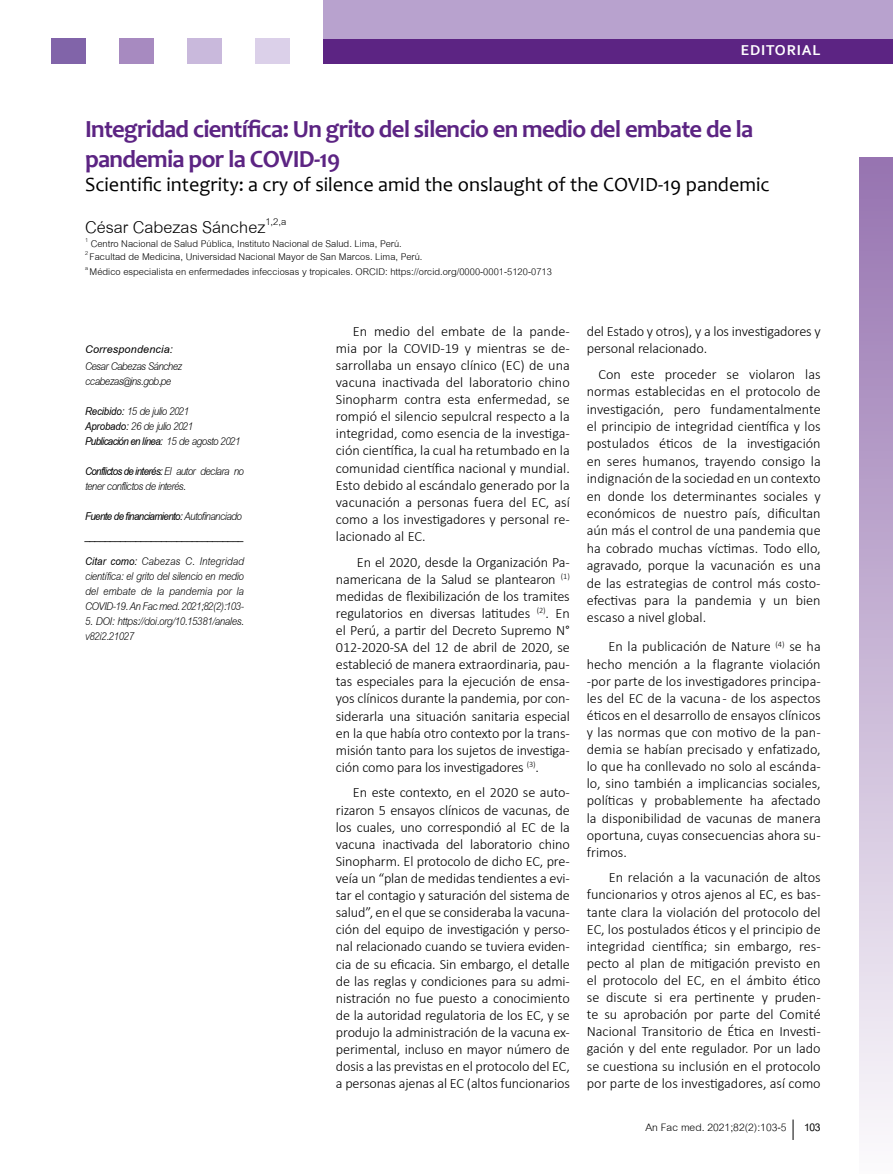
<style>
.page{position:relative;width:893px;height:1174px;background:#fff}
.page>*{position:absolute;margin:0;border:0;box-sizing:border-box;transform-origin:0 0}
.t1{font:700 24.75px/29.7px "Candara";letter-spacing:-.03em;color:#5c2483}
.t2{font:24.75px "Cordia UPC";color:#000}
.t3{font:20.25px "Candara";color:#000}
.t4{font:italic 16.5px/15px "Cordia UPC";letter-spacing:-.035em;color:#000;scale:.9 1}
.t5{font:italic 700 16.5px/19.5px "Cordia UPC";letter-spacing:-.04em;color:#000;scale:.9 1}
.t6{font:italic 700 16.5px "Cordia UPC";letter-spacing:.01em;color:#000}
.t7{font:15.75px "Cordia UPC";color:#000}
.t8{font:700 15px "Corbel";letter-spacing:.05em;color:#fff}
.t9{font:300 14.25px/17.1px "Calibri";letter-spacing:-.01em;color:#000;text-align:justify}
.t10{font:14.25px/13.5px "Cordia UPC";color:#000}
.s1{font-weight:700}
.s2{font-weight:400}
</style>
<div class="page">
<div style="left:51px;top:38px;width:34px;height:26px;background:#8164a9"></div>
<div style="left:255px;top:38px;width:34px;height:26px;background:#dbd0e9"></div>
<div style="left:187px;top:38px;width:34px;height:26px;background:#c9b9dc"></div>
<div style="left:119px;top:38px;width:34px;height:26px;background:#a78ac0"></div>
<div style="left:323px;top:38px;width:570px;height:26px;background:#5c2483"></div>
<div style="left:323px;top:0;width:570px;height:38px;background:#b8a2ce"></div>
<div style="left:859px;top:157px;width:34px;height:1017px;background:linear-gradient(to bottom,#9673b0,#fcfbfc)"></div>
<svg style="left:793px;top:1119px;width:1px;height:21px"></svg>
<p class="t8" style="left:741px;top:41px;width:81px">EDITORIAL</p>
<h1 class="t1" style="left:85px;top:114px;width:670px">Integridad científica: Un grito del silencio en medio del embate de la pandemia por la COVID-19</h1>
<h2 class="t3" style="left:85px;top:172px;width:686px">Scientific integrity: a cry of silence amid the onslaught of the COVID-19 pandemic</h2>
<h1 class="t2" style="left:85px;top:211px;width:203px">César Cabezas Sánchez<sup>1,2,a</sup></h1>
<p class="t10" style="left:85px;top:237px;width:339px"><sup>1</sup> Centro Nacional de Salud Pública, Instituto Nacional de Salud. Lima, Perú.<br><sup>2</sup> Facultad de Medicina, Universidad Nacional Mayor de San Marcos. Lima, Perú.</p>
<p class="t10" style="left:85px;top:265px;width:468px"><sup>a</sup> Médico especialista en enfermedades infecciosas y tropicales. ORCID: https://orcid.org/0000-0001-5120-0713</p>
<p class="t6" style="left:85px;top:339px;width:89px">Correspondencia:</p>
<p class="t4" style="left:85px;top:359px;width:110px">Cesar Cabezas Sánchez ccabezas@ins.gob.pe</p>
<p class="t4" style="left:85px;top:404px;width:174px"><span class="s1">Recibido:</span> 15 de julio 2021<br><span class="s1">Aprobado:</span> 26 de julio 2021<br><span class="s1">Publicación en línea:</span> 15 de agosto 2021</p>
<p class="t4" style="left:85px;top:464px;width:178px"><span class="s1">Conflictos de interés:</span> El autor declara no tener conflictos de interés.</p>
<p class="t5" style="left:85px;top:507px;width:178px">Fuente de financiamiento: <span class="s2">Autofinanciado </span>_______________________________</p>
<p class="t4" style="left:85px;top:554px;width:178px;text-align:justify"><span class="s1">Citar como:</span> Cabezas C. Integridad científica: el grito del silencio en medio del embate de la pandemia por la COVID-19. An Fac med. 2021;82(2):103-</p>
<p class="t4" style="left:85px;top:614px;width:178px">5. DOI: https://doi.org/10.15381/anales. v82i2.21027</p>
<p class="t9" style="left:336px;top:322px;width:235px;text-indent:17px">En medio del embate de la pande&shy;mia por la COVID-19 y mientras se de&shy;sarrollaba un ensayo clínico (EC) de una vacuna inactivada del laboratorio chino Sinopharm contra esta enfermedad, se rompió el silencio sepulcral respecto a la integridad, como esencia de la investiga&shy;ción científica, la cual ha retumbado en la comunidad científica nacional y mundial.<br>Esto debido al escándalo generado por la vacunación a personas fuera del EC, así como a los investigadores y personal re&shy;lacionado al EC.</p>
<p class="t9" style="left:336px;top:553px;width:235px;text-indent:21px">En el 2020, desde la Organización Pa&shy;namericana de la Salud se plantearon <sup>(1) </sup>medidas de flexibilización de los tramites regulatorios en diversas latitudes <sup>(2)</sup>. En el Perú, a partir del Decreto Supremo N° 012-2020-SA del 12 de abril de 2020, se estableció de manera extraordinaria, pau&shy;tas especiales para la ejecución de ensa&shy;yos clínicos durante la pandemia, por con&shy;siderarla una situación sanitaria especial en la que había otro contexto por la trans&shy;misión tanto para los sujetos de investiga&shy;ción como para los investigadores <sup>(3)</sup>.</p>
<p class="t9" style="left:336px;top:784px;width:235px;text-indent:17px">En este contexto, en el 2020 se auto&shy;rizaron 5 ensayos clínicos de vacunas, de los cuales, uno correspondió al EC de la vacuna inactivada del laboratorio chino Sinopharm. El protocolo de dicho EC, pre&shy;veía un “plan de medidas tendientes a evi&shy;tar el contagio y saturación del sistema de salud”, en el que se consideraba la vacuna&shy;ción del equipo de investigación y perso&shy;nal relacionado cuando se tuviera eviden&shy;cia de su eficacia. Sin embargo, el detalle de las reglas y condiciones para su admi&shy;nistración no fue puesto a conocimiento de la autoridad regulatoria de los EC, y se produjo la administración de la vacuna ex&shy;perimental, incluso en mayor número de dosis a las previstas en el protocolo del EC, a personas ajenas al EC (altos funcionarios</p>
<p class="t9" style="left:587px;top:322px;width:235px">del Estado y otros), y a los investigadores y personal relacionado.</p>
<p class="t9" style="left:587px;top:365px;width:235px;text-indent:12px">Con este proceder se violaron las normas establecidas en el protocolo de investigación, pero fundamentalmente el principio de integridad científica y los postulados éticos de la investigación en seres humanos, trayendo consigo la indignación de la sociedad en un contexto en donde los determinantes sociales y económicos de nuestro país, dificultan aún más el control de una pandemia que ha cobrado muchas víctimas. Todo ello, agravado, porque la vacunación es una de las estrategias de control más costo&shy;efectivas para la pandemia y un bien escaso a nivel global.</p>
<p class="t9" style="left:587px;top:638px;width:235px;text-indent:22px">En la publicación de Nature <sup>(4)</sup> se ha hecho mención a la flagrante violación -por parte de los investigadores principa&shy;les del EC de la vacuna - de los aspectos éticos en el desarrollo de ensayos clínicos y las normas que con motivo de la pan&shy;demia se habían precisado y enfatizado, lo que ha conllevado no solo al escánda&shy;lo, sino también a implicancias sociales, políticas y probablemente ha afectado la disponibilidad de vacunas de manera oportuna, cuyas consecuencias ahora su&shy;frimos.</p>
<p class="t9" style="left:587px;top:869px;width:235px;text-indent:22px">En relación a la vacunación de altos funcionarios y otros ajenos al EC, es bas&shy;tante clara la violación del protocolo del EC, los postulados éticos y el principio de integridad científica; sin embargo, res&shy;pecto al plan de mitigación previsto en el protocolo del EC, en el ámbito ético se discute si era pertinente y pruden&shy;te su aprobación por parte del Comité Nacional Transitorio de Ética en Investi&shy;gación y del ente regulador. Por un lado se cuestiona su inclusión en el protocolo por parte de los investigadores, así como</p>
<p class="t7" style="left:645px;top:1117px;width:177px">An Fac med. 2021;82(2):103-5 <span class="s1">103</span></p>
</div>
